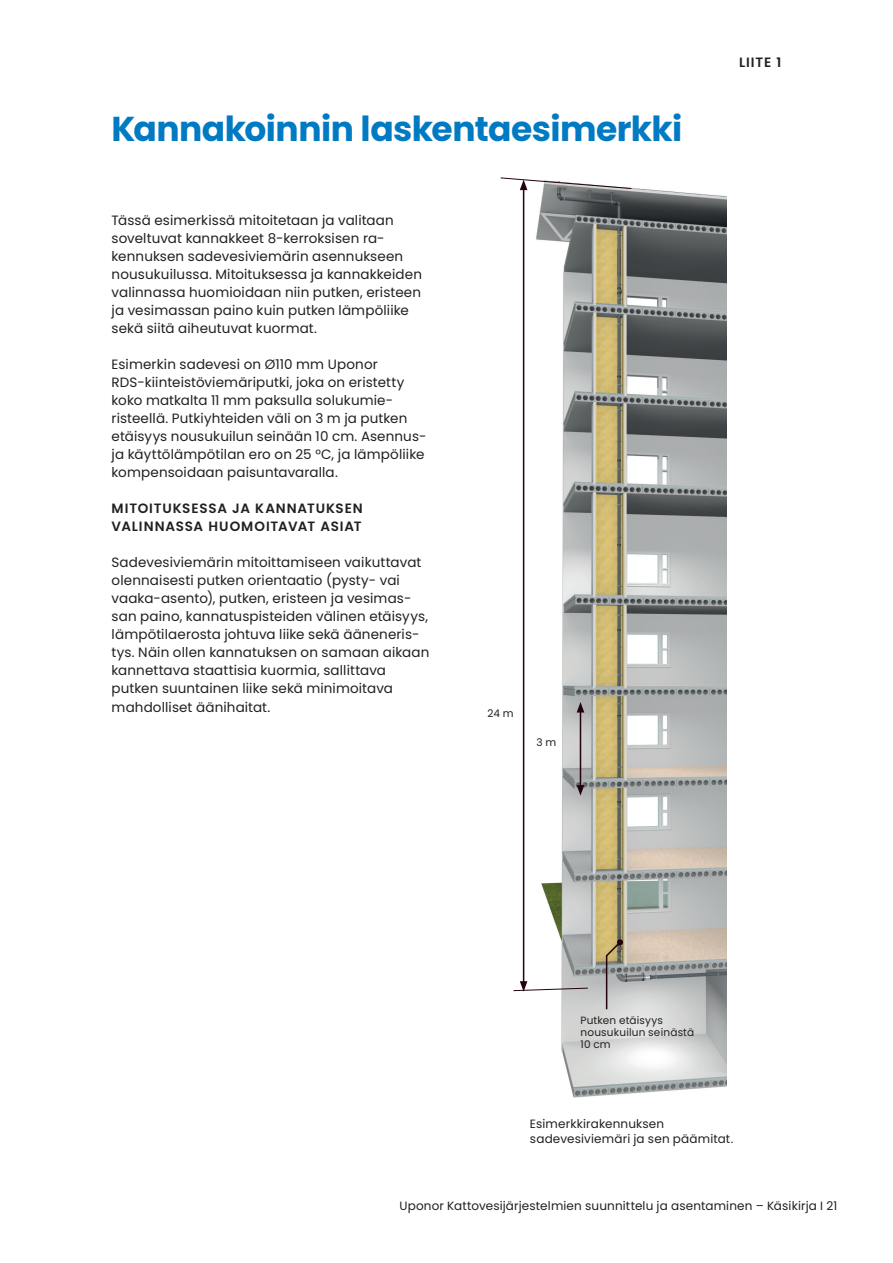
<style>
.page{position:relative;width:893px;height:1263px;background:#fff}
.page>*{position:absolute;margin:0;border:0;box-sizing:border-box;transform-origin:0 0}
.Paaotsikko_sin_2021{font:700 34.5px "Poppins";letter-spacing:-.015em;color:#007ac2}
.Leipateksti_2021{font:13.5px/18px "Poppins";letter-spacing:.01em;color:#231f20}
.Väliotsikot_X_x_x{font:600 13.5px/18px "Poppins";letter-spacing:.06em;color:#231f20}
.Kuvatekstit_2021{font:12px/15px "Poppins";letter-spacing:.015em;color:#231f20}
.Kuvatekstit_2021-2{font:10.5px/12px "Poppins";letter-spacing:.015em;color:#231f20}
</style>
<div class="page">
<img style="left:520px;top:188px;width:206px;height:910px">
<hr style="left:523px;top:188px;width:1px;height:795px;background:#23010d">
<hr style="left:580px;top:710px;width:1px;height:77px;background:#23010d">
<svg style="left:577px;top:702px;width:7px;height:10px"></svg>
<svg style="left:577px;top:785px;width:7px;height:10px"></svg>
<svg style="left:513px;top:981px;width:76px;height:11px"></svg>
<svg style="left:605px;top:939px;width:18px;height:72px"></svg>
<svg style="left:500px;top:177px;width:132px;height:13px"></svg>
<p class="Paaotsikko_sin_2021" style="left:112px;top:109px;width:572px">Kannakoinnin laskentaesimerkki</p>
<p class="Leipateksti_2021" style="left:112px;top:211px;width:312px">Tässä esimerkissä mitoitetaan ja valitaan soveltuvat kannakkeet 8-kerroksisen ra&shy;kennuksen sadevesiviemärin asennukseen nousukuilussa. Mitoituksessa ja kannakkeiden valinnassa huomioidaan niin putken, eristeen ja vesimassan paino kuin putken lämpöliike sekä siitä aiheutuvat kuormat.</p>
<p class="Leipateksti_2021" style="left:112px;top:355px;width:316px">Esimerkin sadevesi on Ø110 mm Uponor RDS-kiinteistöviemäriputki, joka on eristetty koko matkalta 11 mm paksulla solukumie&shy;risteellä. Putkiyhteiden väli on 3 m ja putken etäisyys nousukuilun seinään 10 cm. Asennus&shy;ja käyttölämpötilan ero on 25 °C, ja lämpöliike kompensoidaan paisuntavaralla.</p>
<p class="Väliotsikot_X_x_x" style="left:112px;top:499px;width:253px">MITOITUKSESSA JA KANNATUKSEN<br>VALINNASSA HUOMOITAVAT ASIAT</p>
<p class="Leipateksti_2021" style="left:112px;top:553px;width:319px">Sadevesiviemärin mitoittamiseen vaikuttavat olennaisesti putken orientaatio (pysty- vai vaaka-asento), putken, eristeen ja vesimas&shy;san paino, kannatuspisteiden välinen etäisyys, lämpötilaerosta johtuva liike sekä ääneneris&shy;tys. Näin ollen kannatuksen on samaan aikaan kannettava staattisia kuormia, sallittava putken suuntainen liike sekä minimoitava</p>
<p class="Leipateksti_2021" style="left:112px;top:698px;width:160px">mahdolliset äänihaitat.</p>
<p class="Kuvatekstit_2021-2" style="left:488px;top:707px;width:28px">24 m</p>
<p class="Kuvatekstit_2021-2" style="left:537px;top:736px;width:21px">3 m</p>
<p class="Väliotsikot_X_x_x" style="left:739px;top:53px;width:44px">LIITE 1</p>
<p class="Kuvatekstit_2021-2" style="left:580px;top:1014px;width:115px">Putken etäisyys nousukuilun seinästä<br>10 cm</p>
<p class="Kuvatekstit_2021" style="left:530px;top:1116px;width:205px">Esimerkkirakennuksen sadevesiviemäri ja sen päämitat.</p>
<p class="Kuvatekstit_2021" style="left:399px;top:1199px;width:439px">Uponor Kattovesijärjestelmien suunnittelu ja asentaminen – Käsikirja I 21</p>
</div>
